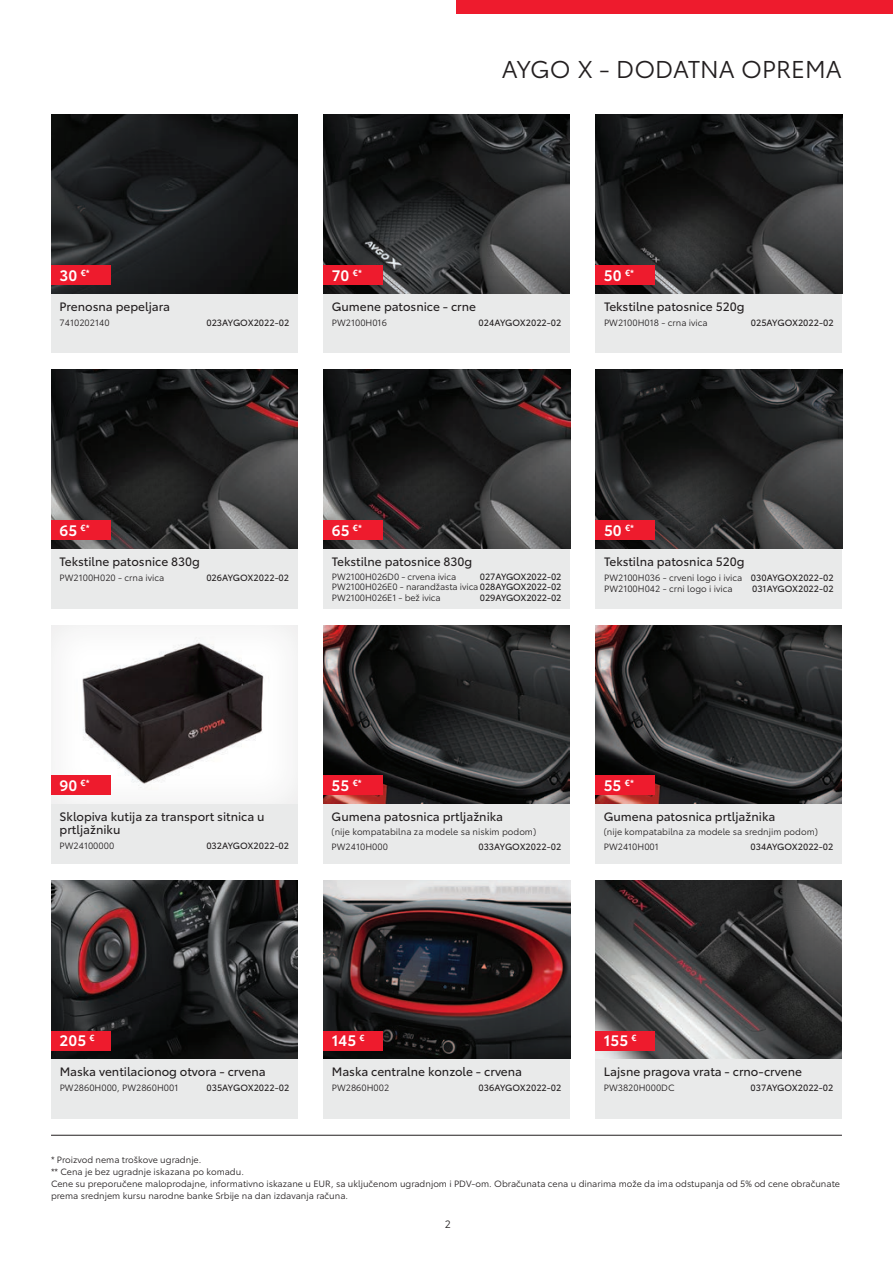
<style>
.page{position:relative;width:893px;height:1263px;background:#fff}
.page>*{position:absolute;margin:0;border:0;box-sizing:border-box;transform-origin:0 0}
.t1{font:24px "Toyota Type";color:#231f20}
.t2{font:600 15px "Toyota Type";color:#fff}
.t3{font:12px/12.8px "Toyota Type";color:#231f20}
.t4{font:10.5px "Toyota Type";color:#231f20}
.t5{font:9px/10.5px "Toyota Type";color:#231f20}
.t6{font:9px "Toyota Type";color:#231f20}
.s1{font-style:inherit}
</style>
<div class="page">
<div style="left:456px;top:0;width:437px;height:13px;background:#ee1b2d"></div>
<div style="left:595px;top:115px;width:247px;height:238px;background:#e9eaea"></div>
<div style="left:596px;top:370px;width:246px;height:238px;background:#e9eaea"></div>
<div style="left:51px;top:115px;width:247px;height:238px;background:#e9eaea"></div>
<div style="left:51px;top:370px;width:247px;height:238px;background:#e9eaea"></div>
<div style="left:323px;top:115px;width:247px;height:238px;background:#e9eaea"></div>
<div style="left:323px;top:625px;width:247px;height:238px;background:#e9eaea"></div>
<div style="left:595px;top:625px;width:247px;height:238px;background:#e9eaea"></div>
<div style="left:323px;top:370px;width:247px;height:238px;background:#e9eaea"></div>
<div style="left:595px;top:880px;width:247px;height:238px;background:#e9eaea"></div>
<div style="left:51px;top:880px;width:247px;height:238px;background:#e9eaea"></div>
<div style="left:323px;top:880px;width:247px;height:238px;background:#e9eaea"></div>
<div style="left:51px;top:625px;width:247px;height:238px;background:#e9eaea"></div>
<div style="left:323px;top:112px;width:249px;height:182px;background:#231f20;opacity:.1"></div>
<div style="left:596px;top:367px;width:249px;height:182px;background:#231f20;opacity:.1"></div>
<div style="left:51px;top:367px;width:249px;height:182px;background:#231f20;opacity:.1"></div>
<div style="left:323px;top:367px;width:249px;height:182px;background:#231f20;opacity:.1"></div>
<div style="left:596px;top:112px;width:249px;height:182px;background:#231f20;opacity:.1"></div>
<div style="left:323px;top:622px;width:249px;height:182px;background:#231f20;opacity:.1"></div>
<div style="left:595px;top:622px;width:249px;height:182px;background:#231f20;opacity:.1"></div>
<div style="left:50px;top:113px;width:248px;height:181px;background:#231f20;opacity:.1"></div>
<div style="left:51px;top:877px;width:249px;height:182px;background:#231f20;opacity:.1"></div>
<div style="left:323px;top:877px;width:249px;height:182px;background:#231f20;opacity:.1"></div>
<div style="left:595px;top:877px;width:249px;height:182px;background:#231f20;opacity:.1"></div>
<div style="left:51px;top:622px;width:249px;height:182px;background:#231f20;opacity:.1"></div>
<hr style="left:51px;top:1135px;width:791px;height:1px;background:#231f20">
<div style="left:595px;top:265px;width:60px;height:20px;background:#ee1b2d"></div>
<div style="left:595px;top:520px;width:60px;height:20px;background:#ee1b2d"></div>
<div style="left:51px;top:265px;width:60px;height:20px;background:#ee1b2d"></div>
<div style="left:51px;top:520px;width:60px;height:20px;background:#ee1b2d"></div>
<div style="left:323px;top:265px;width:60px;height:20px;background:#ee1b2d"></div>
<div style="left:323px;top:776px;width:60px;height:19px;background:#ee1b2d"></div>
<div style="left:595px;top:776px;width:60px;height:19px;background:#ee1b2d"></div>
<div style="left:323px;top:520px;width:60px;height:20px;background:#ee1b2d"></div>
<div style="left:595px;top:1031px;width:60px;height:19px;background:#ee1b2d"></div>
<div style="left:51px;top:1031px;width:60px;height:19px;background:#ee1b2d"></div>
<div style="left:323px;top:1031px;width:60px;height:19px;background:#ee1b2d"></div>
<div style="left:51px;top:776px;width:60px;height:19px;background:#ee1b2d"></div>
<h1 class="t1" style="left:502px;top:51px;width:342px">AYGO X - DODATNA OPREMA</h1>
<h2 class="t2" style="left:60px;top:264px;width:32px">30 <sup>€*</sup></h2>
<h3 class="t3" style="left:60px;top:299px;width:112px">Prenosna pepeljara</h3>
<p class="t5" style="left:60px;top:317px;width:51px">7410202140</p>
<p class="t6" style="left:206px;top:316px;width:84px">023AYGOX2022-02</p>
<h2 class="t2" style="left:332px;top:264px;width:32px">70 <sup>€*</sup></h2>
<h3 class="t3" style="left:332px;top:299px;width:146px">Gumene patosnice - crne</h3>
<p class="t5" style="left:332px;top:317px;width:57px">PW2100H016</p>
<p class="t6" style="left:479px;top:316px;width:84px">024AYGOX2022-02</p>
<h2 class="t2" style="left:604px;top:264px;width:32px">50 <sup>€*</sup></h2>
<h3 class="t3" style="left:604px;top:299px;width:142px">Tekstilne patosnice 520g</h3>
<p class="t5" style="left:604px;top:317px;width:105px">PW2100H018 - crna ivica</p>
<p class="t6" style="left:751px;top:316px;width:84px">025AYGOX2022-02</p>
<h2 class="t2" style="left:59px;top:519px;width:32px">65 <sup>€*</sup></h2>
<h3 class="t3" style="left:60px;top:554px;width:142px">Tekstilne patosnice 830g</h3>
<p class="t5" style="left:60px;top:572px;width:106px">PW2100H020 - crna ivica</p>
<p class="t6" style="left:206px;top:571px;width:84px">026AYGOX2022-02</p>
<h2 class="t2" style="left:332px;top:519px;width:32px">65 <sup>€*</sup></h2>
<h3 class="t3" style="left:332px;top:554px;width:142px">Tekstilne patosnice 830g</h3>
<p class="t5" style="left:332px;top:570px;width:126px">PW2100H026D0 - crvena ivica</p>
<p class="t5" style="left:332px;top:570px;width:231px;text-align:justify;text-indent:148px"><span class="s1">027AYGOX2022-02<br></span>PW2100H026E0 - narandžasta ivica <span class="s1">028AYGOX2022-02<br></span>PW2100H026E1 - bež ivica</p>
<p class="t6" style="left:480px;top:591px;width:83px">029AYGOX2022-02</p>
<h2 class="t2" style="left:604px;top:519px;width:32px">50 <sup>€*</sup></h2>
<h3 class="t3" style="left:604px;top:554px;width:142px">Tekstilna patosnica 520g</h3>
<p class="t5" style="left:604px;top:572px;width:231px">PW2100H036 - crveni logo i ivica <span class="s1">030AYGOX2022-02<br></span>PW2100H042 - crni logo i ivica</p>
<p class="t6" style="left:752px;top:582px;width:83px">031AYGOX2022-02</p>
<h2 class="t2" style="left:59px;top:774px;width:32px">90 <sup>€*</sup></h2>
<h3 class="t3" style="left:60px;top:810px;width:207px">Sklopiva kutija za transport sitnica u prtljažniku</h3>
<p class="t5" style="left:60px;top:840px;width:56px">PW24100000</p>
<p class="t6" style="left:206px;top:839px;width:84px">032AYGOX2022-02</p>
<h2 class="t2" style="left:332px;top:774px;width:32px">55 <sup>€*</sup></h2>
<h2 class="t2" style="left:604px;top:774px;width:32px">55 <sup>€*</sup></h2>
<h3 class="t3" style="left:332px;top:810px;width:173px">Gumena patosnica prtljažnika</h3>
<p class="t5" style="left:332px;top:823px;width:206px;line-height:15px">(nije kompatabilna za modele sa niskim podom)<br>PW2410H000</p>
<p class="t6" style="left:478px;top:840px;width:84px">033AYGOX2022-02</p>
<h3 class="t3" style="left:604px;top:810px;width:173px">Gumena patosnica prtljažnika</h3>
<p class="t5" style="left:604px;top:823px;width:216px;line-height:15px">(nije kompatabilna za modele sa srednjim podom)<br>PW2410H001</p>
<p class="t6" style="left:751px;top:840px;width:84px">034AYGOX2022-02</p>
<h2 class="t2" style="left:60px;top:1029px;width:37px">205 <sup>€</sup></h2>
<h2 class="t2" style="left:332px;top:1029px;width:34px">145 <sup>€</sup></h2>
<h2 class="t2" style="left:604px;top:1029px;width:34px">155 <sup>€</sup></h2>
<h3 class="t3" style="left:60px;top:1065px;width:208px">Maska ventilacionog otvora - crvena</h3>
<p class="t5" style="left:60px;top:1082px;width:120px">PW2860H000, PW2860H001</p>
<p class="t6" style="left:206px;top:1081px;width:84px">035AYGOX2022-02</p>
<h3 class="t3" style="left:332px;top:1065px;width:192px">Maska centralne konzole - crvena</h3>
<p class="t5" style="left:332px;top:1082px;width:59px">PW2860H002</p>
<p class="t6" style="left:479px;top:1081px;width:84px">036AYGOX2022-02</p>
<h3 class="t3" style="left:604px;top:1065px;width:200px">Lajsne pragova vrata - crno-crvene</h3>
<p class="t5" style="left:604px;top:1082px;width:72px">PW3820H000DC</p>
<p class="t6" style="left:751px;top:1081px;width:84px">037AYGOX2022-02</p>
<p class="t5" style="left:51px;top:1153px;width:790px;line-height:12px">* Proizvod nema troškove ugradnje.<br>** Cena je bez ugradnje iskazana po komadu.<br>Cene su preporučene maloprodajne, informativno iskazane u EUR, sa uključenom ugradnjom i PDV-om. Obračunata cena u dinarima može da ima odstupanja od 5% od cene obračunate prema srednjem kursu narodne banke Srbije na dan izdavanja računa.</p>
<p class="t4" style="left:445px;top:1217px;width:8px">2</p>
</div>
